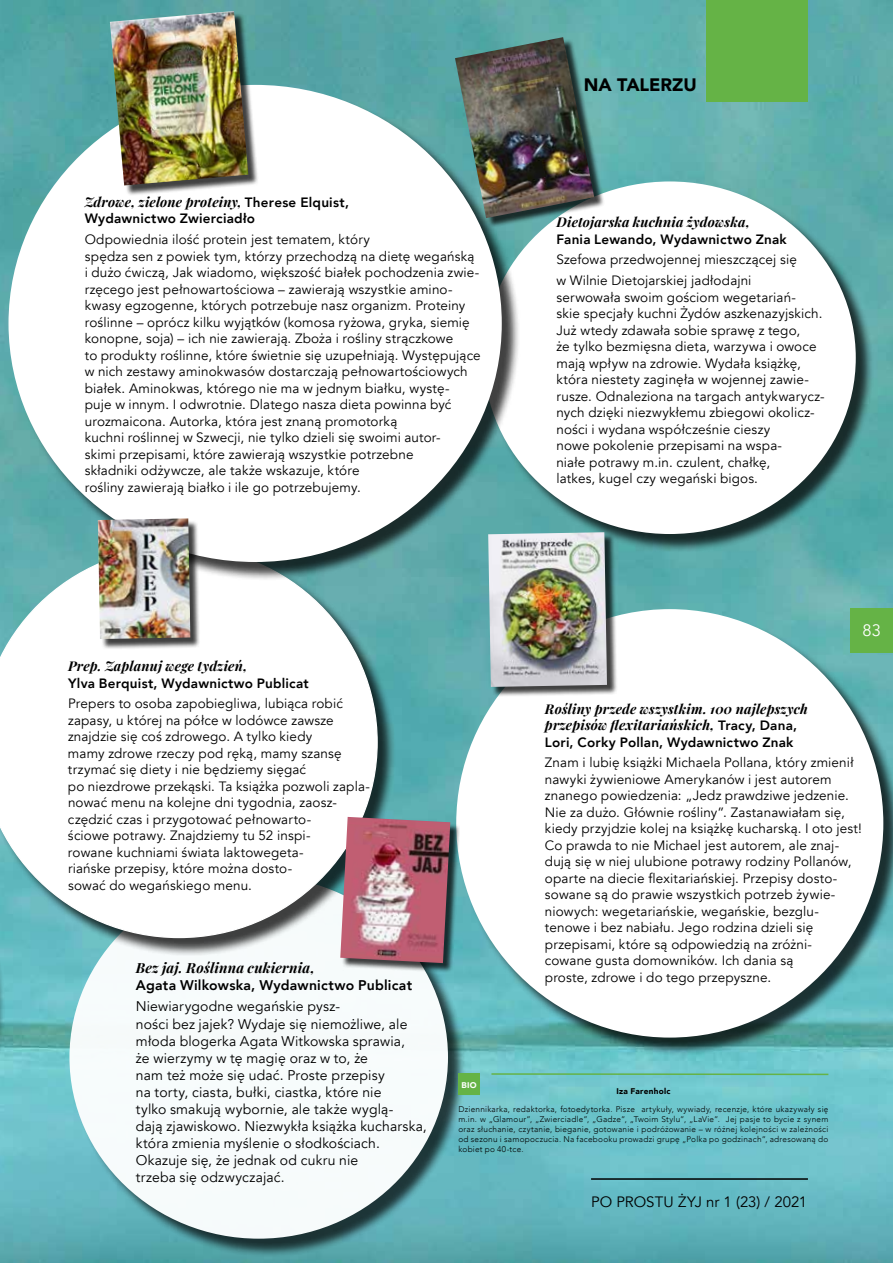
<style>
.page{position:relative;width:893px;height:1263px;background:#fff}
.page>*{position:absolute;margin:0;border:0;box-sizing:border-box;transform-origin:0 0}
.t1{font:900 18px "Avenir";letter-spacing:-.005em;color:#000}
.t2{font:16.5px "Avenir";color:#fff}
.t3{font:15px "Avenir";color:#000}
.t4{font:13.95px/17.1px "Avenir";letter-spacing:.01em;color:#000}
.t5{font:800 13.95px "Avenir";letter-spacing:.015em;color:#000}
.t6{font:italic 700 13.95px "Playfair Display";letter-spacing:.015em;color:#000}
.t7{font:13.5px/16.5px "Avenir";letter-spacing:.01em;color:#000}
.t8{font:italic 700 13.5px/16.5px "Playfair Display";letter-spacing:.015em;color:#000}
.t9{font:800 13.5px "Avenir";letter-spacing:.015em;color:#000}
.t10{font:300 8.25px/9.9px "Avenir";letter-spacing:.03em;color:#000;text-align:justify}
.t11{font:900 8.25px "Avenir";letter-spacing:.03em;color:#000}
.t12{font:900 8.25px "Avenir";color:#fff}
.s1{font-family:"Avenir";font-weight:800;font-style:normal}
</style>
<div class="page">
<img style="left:0;top:0;width:893px;height:1263px">
<div style="left:72px;top:879px;width:394px;height:378px;background:#000;opacity:.75"></div>
<div style="left:69px;top:876px;width:379px;height:363px;background:#f7fbfc;border-radius:50%"></div>
<div style="left:0;top:778px;width:6px;height:460px;background:#000;opacity:.75"></div>
<div style="left:0;top:549px;width:396px;height:407px;background:#000;opacity:.75"></div>
<svg style="left:0;top:546px;width:378px;height:392px"></svg>
<div style="left:458px;top:612px;width:435px;height:444px;background:#000;opacity:.75"></div>
<div style="left:456px;top:609px;width:427px;height:428px;background:#fff;border-radius:50%"></div>
<div style="left:486px;top:184px;width:388px;height:368px;background:#000;opacity:.75"></div>
<div style="left:484px;top:181px;width:372px;height:353px;background:#fff;border-radius:50%"></div>
<div style="left:457px;top:39px;width:147px;height:190px;background:#000;opacity:.75"></div>
<img style="left:455px;top:37px;width:139px;height:181px">
<div style="left:458px;top:1073px;width:22px;height:21px;background:#65b346"></div>
<hr style="left:491px;top:1073px;width:337px;height:2px;background:#65b346">
<div style="left:342px;top:818px;width:119px;height:156px;background:#000;opacity:.75"></div>
<img style="left:340px;top:817px;width:110px;height:146px">
<div style="left:11px;top:87px;width:510px;height:494px;background:#000;opacity:.75"></div>
<div style="left:9px;top:85px;width:493px;height:477px;background:#fff;border-radius:50%"></div>
<div style="left:112px;top:13px;width:147px;height:183px;background:#000;opacity:.75"></div>
<img style="left:110px;top:11px;width:138px;height:174px">
<div style="left:99px;top:520px;width:102px;height:129px;background:#000;opacity:.75"></div>
<img style="left:98px;top:518px;width:92px;height:121px">
<div style="left:489px;top:533px;width:128px;height:165px;background:#000;opacity:.75"></div>
<img style="left:488px;top:532px;width:119px;height:155px">
<div style="left:706px;top:0;width:102px;height:102px;background:#65b346"></div>
<div style="left:850px;top:610px;width:43px;height:43px;background:#65b346"></div>
<div style="left:850px;top:608px;width:43px;height:40px;background:#65b346"></div>
<hr style="left:591px;top:1178px;width:217px;height:2px;background:#000">
<p class="t8" style="left:85px;top:192px;width:266px">Zdrowe, zielone proteiny, <span class="s1">Therese Elquist,</span></p>
<p class="t9" style="left:85px;top:208px;width:172px">Wydawnictwo Zwierciadło</p>
<p class="t7" style="left:85px;top:231px;width:398px">Odpowiednia ilość protein jest tematem, który<br>spędza sen z powiek tym, którzy przechodzą na dietę wegańską i dużo ćwiczą, Jak wiadomo, większość białek pochodzenia zwie&shy;rzęcego jest pełnowartościowa – zawierają wszystkie amino&shy;kwasy egzogenne, których potrzebuje nasz organizm. Proteiny roślinne – oprócz kilku wyjątków (komosa ryżowa, gryka, siemię konopne, soja) – ich nie zawierają. Zboża i rośliny strączkowe<br>to produkty roślinne, które świetnie się uzupełniają. Występujące w nich zestawy aminokwasów dostarczają pełnowartościowych białek. Aminokwas, którego nie ma w jednym białku, wystę-<br>puje w innym. I odwrotnie. Dlatego nasza dieta powinna być urozmaicona. Autorka, która jest znaną promotorką<br>kuchni roślinnej w Szwecji, nie tylko dzieli się swoimi autor-<br>skimi przepisami, które zawierają wszystkie potrzebne<br>składniki odżywcze, ale także wskazuje, które<br>rośliny zawierają białko i ile go potrzebujemy.</p>
<h1 class="t1" style="left:584px;top:69px;width:114px">NA TALERZU</h1>
<p class="t8" style="left:556px;top:213px;width:195px">Dietojarska kuchnia żydowska,</p>
<p class="t9" style="left:556px;top:229px;width:232px">Fania Lewando, Wydawnictwo Znak</p>
<p class="t7" style="left:556px;top:250px;width:242px;line-height:20.7px">Szefowa przedwojennej mieszczącej się w Wilnie Dietojarskiej jadłodajni</p>
<p class="t7" style="left:556px;top:289px;width:270px">serwowała swoim gościom wegetariań-<br>skie specjały kuchni Żydów aszkenazyjskich.<br>Już wtedy zdawała sobie sprawę z tego,<br>że tylko bezmięsna dieta, warzywa i owoce mają wpływ na zdrowie. Wydała książkę, która niestety zaginęła w wojennej zawie&shy;rusze. Odnaleziona na targach antykwarycz&shy;nych dzięki niezwykłemu zbiegowi okolicz&shy;ności i wydana współcześnie cieszy<br>nowe pokolenie przepisami na wspa-<br>niałe potrawy m.in. czulent, chałkę,<br>latkes, kugel czy wegański bigos.</p>
<p class="t2" style="left:862px;top:621px;width:20px">83</p>
<p class="t8" style="left:68px;top:656px;width:181px">Prep. Zaplanuj wege tydzień,</p>
<p class="t9" style="left:68px;top:672px;width:242px">Ylva Berquist, Wydawnictwo Publicat</p>
<p class="t7" style="left:68px;top:696px;width:303px">Prepers to osoba zapobiegliwa, lubiąca robić zapasy, u której na półce w lodówce zawsze znajdzie się coś zdrowego. A tylko kiedy<br>mamy zdrowe rzeczy pod ręką, mamy szansę trzymać się diety i nie będziemy sięgać<br>po niezdrowe przekąski. Ta książka pozwoli zapla&shy;nować menu na kolejne dni tygodnia, zaosz&shy;czędzić czas i przygotować pełnowarto-<br>ściowe potrawy. Znajdziemy tu 52 inspi-<br>rowane kuchniami świata laktowegeta-<br>riańske przepisy, które można dosto-<br>sować do wegańskiego menu.</p>
<p class="t8" style="left:545px;top:699px;width:264px">Rośliny przede wszystkim. 100 najlepszych przepisów flexitariańskich, <span class="s1">Tracy, Dana,</span></p>
<p class="t9" style="left:545px;top:731px;width:250px">Lori, Corky Pollan, Wydawnictwo Znak</p>
<p class="t7" style="left:545px;top:755px;width:319px">Znam i lubię książki Michaela Pollana, który zmienił nawyki żywieniowe Amerykanów i jest autorem znanego powiedzenia: „Jedz prawdziwe jedzenie.<br>Nie za dużo. Głównie rośliny”. Zastanawiałam się, kiedy przyjdzie kolej na książkę kucharską. I oto jest!<br>Co prawda to nie Michael jest autorem, ale znaj&shy;dują się w niej ulubione potrawy rodziny Pollanów, oparte na diecie flexitariańskiej. Przepisy dosto&shy;sowane są do prawie wszystkich potrzeb żywie&shy;niowych: wegetariańskie, wegańskie, bezglu&shy;tenowe i bez nabiału. Jego rodzina dzieli się przepisami, które są odpowiedzią na zróżni&shy;cowane gusta domowników. Ich dania są<br>proste, zdrowe i do tego przepyszne.</p>
<p class="t6" style="left:136px;top:956px;width:180px">Bez jaj. Roślinna cukiernia,</p>
<p class="t5" style="left:136px;top:974px;width:278px">Agata Wilkowska, Wydawnictwo Publicat</p>
<p class="t4" style="left:136px;top:998px;width:292px">Niewiarygodne wegańskie pysz-<br>ności bez jajek? Wydaje się niemożliwe, ale młoda blogerka Agata Witkowska sprawia,<br>że wierzymy w tę magię oraz w to, że<br>nam też może się udać. Proste przepisy<br>na torty, ciasta, bułki, ciastka, które nie<br>tylko smakują wybornie, ale także wyglą-<br>dają zjawiskowo. Niezwykła książka kucharska, która zmienia myślenie o słodkościach.<br>Okazuje się, że jednak od cukru nie<br>trzeba się odzwyczajać.</p>
<p class="t12" style="left:462px;top:1078px;width:17px">BIO</p>
<p class="t11" style="left:616px;top:1084px;width:55px">Iza Farenholc</p>
<p class="t10" style="left:458px;top:1104px;width:371px">Dziennikarka, redaktorka, fotoedytorka. Pisze artykuły, wywiady, recenzje, które ukazywały się m.in. w „Glamour”, „Zwierciadle”, „Gadze”, „Twoim Stylu”, „LaVie”. Jej pasje to bycie z synem oraz słuchanie, czytanie, bieganie, gotowanie i podróżowanie – w różnej kolejności w zależności od sezonu i samopoczucia. Na facebooku prowadzi grupę „Polka po godzinach”, adresowaną do kobiet po 40-tce.</p>
<p class="t3" style="left:591px;top:1192px;width:218px">PO PROSTU ŻYJ nr 1 (23) / 2021</p>
</div>
